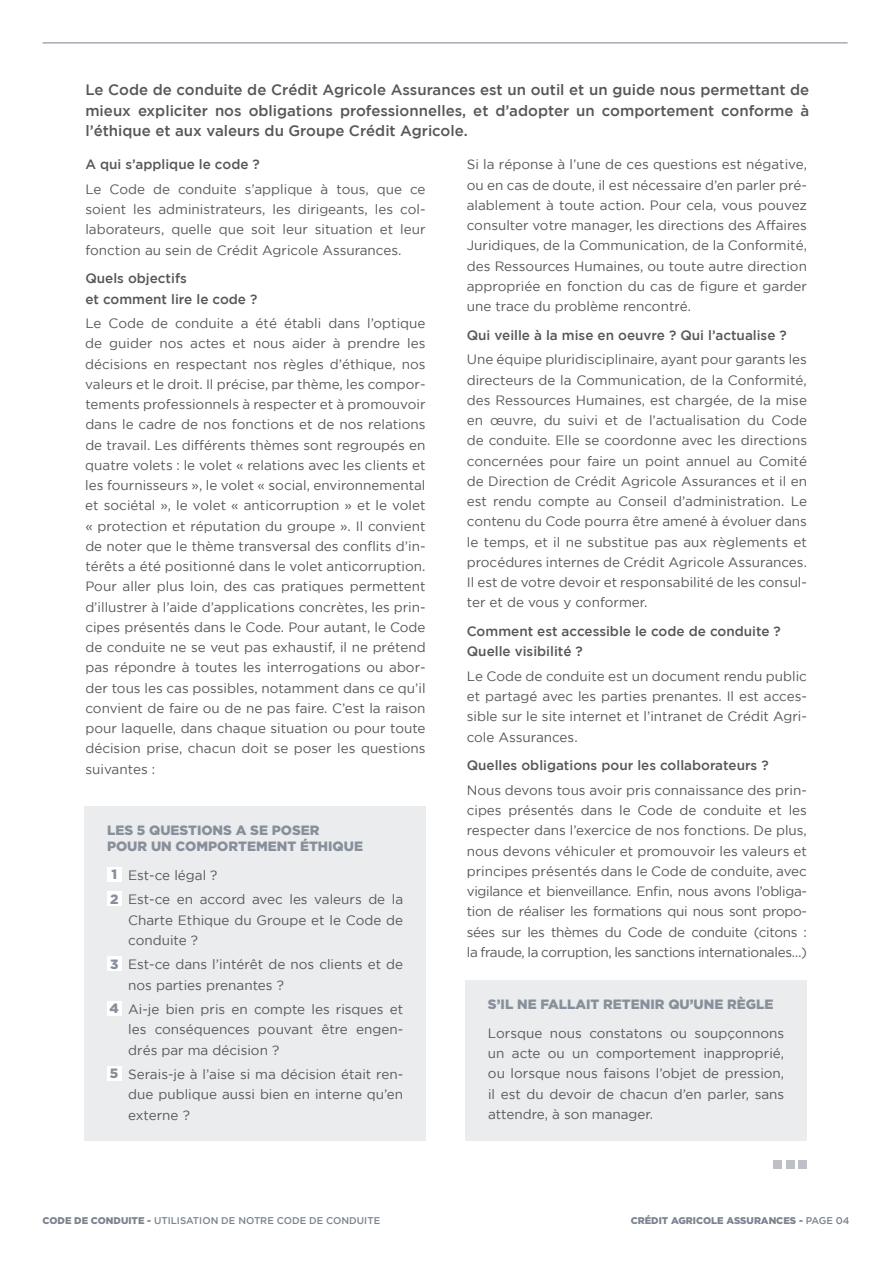
<style>
.page{position:relative;width:893px;height:1263px;background:#fff}
.page>*{position:absolute;margin:0;border:0;box-sizing:border-box;transform-origin:0 0}
.t1{font:500 15px/20.2px "Gotham";color:#575756;text-align:justify}
.t2{font:13.5px/20.2px "Gotham";color:#575756;text-align:justify}
.t3{font:500 13.5px/20.2px "Gotham";color:#575756}
.t4{font:900 13.5px/15.8px "Gotham";color:#87909a}
.t5{font:500 9.75px "Gotham";color:#7a838f}
.t6{font:900 9.75px "Gotham";color:#7a838f}
.s1{font-weight:900;color:#87909a}
.s2{font-weight:900}
.s3{font-weight:500}
</style>
<div class="page">
<hr style="left:43px;top:43px;width:805px;height:1px;background:#7a838f">
<div style="left:773px;top:1160px;width:9px;height:9px;background:#bdc1c7"></div>
<div style="left:786px;top:1160px;width:8px;height:9px;background:#bdc1c7"></div>
<div style="left:798px;top:1160px;width:9px;height:9px;background:#bdc1c7"></div>
<div style="left:84px;top:807px;width:342px;height:334px;background:#ebecee"></div>
<div style="left:107px;top:867px;width:14px;height:14px;background:#fff"></div>
<div style="left:107px;top:891px;width:14px;height:15px;background:#fff"></div>
<div style="left:107px;top:956px;width:14px;height:15px;background:#fff"></div>
<div style="left:107px;top:1001px;width:14px;height:14px;background:#fff"></div>
<div style="left:107px;top:1066px;width:14px;height:14px;background:#fff"></div>
<div style="left:465px;top:980px;width:341px;height:161px;background:#ebecee"></div>
<p class="t1" style="left:85px;top:80px;width:725px">Le Code de conduite de Crédit Agricole Assurances est un outil et un guide nous permettant de mieux expliciter nos obligations professionnelles, et d’adopter un comportement conforme à l’éthique et aux valeurs du Groupe Crédit Agricole.</p>
<p class="t3" style="left:85px;top:154px;width:176px">A qui s’applique le code ?</p>
<p class="t2" style="left:85px;top:179px;width:342px">Le Code de conduite s’applique à tous, que ce soient les administrateurs, les dirigeants, les col&shy;laborateurs, quelle que soit leur situation et leur fonction au sein de Crédit Agricole Assurances.</p>
<p class="t3" style="left:85px;top:268px;width:174px">Quels objectifs<br>et comment lire le code ?</p>
<p class="t2" style="left:85px;top:313px;width:342px">Le Code de conduite a été établi dans l’optique de guider nos actes et nous aider à prendre les décisions en respectant nos règles d’éthique, nos valeurs et le droit. Il précise, par thème, les compor&shy;tements professionnels à respecter et à promouvoir dans le cadre de nos fonctions et de nos relations de travail. Les différents thèmes sont regroupés en quatre volets : le volet « relations avec les clients et les fournisseurs », le volet « social, environnemental et sociétal », le volet « anticorruption » et le volet « protection et réputation du groupe ». Il convient de noter que le thème transversal des conflits d’in&shy;térêts a été positionné dans le volet anticorruption.<br>Pour aller plus loin, des cas pratiques permettent d’illustrer à l’aide d’applications concrètes, les prin&shy;cipes présentés dans le Code. Pour autant, le Code de conduite ne se veut pas exhaustif, il ne prétend pas répondre à toutes les interrogations ou abor&shy;der tous les cas possibles, notamment dans ce qu’il convient de faire ou de ne pas faire. C’est la raison pour laquelle, dans chaque situation ou pour toute décision prise, chacun doit se poser les questions suivantes :</p>
<p class="t2" style="left:467px;top:154px;width:342px">Si la réponse à l’une de ces questions est négative, ou en cas de doute, il est nécessaire d’en parler pré&shy;alablement à toute action. Pour cela, vous pouvez consulter votre manager, les directions des Affaires Juridiques, de la Communication, de la Conformité, des Ressources Humaines, ou toute autre direction appropriée en fonction du cas de figure et garder une trace du problème rencontré.</p>
<p class="t3" style="left:467px;top:325px;width:322px">Qui veille à la mise en oeuvre ? Qui l’actualise ?</p>
<p class="t2" style="left:467px;top:349px;width:342px">Une équipe pluridisciplinaire, ayant pour garants les directeurs de la Communication, de la Conformité, des Ressources Humaines, est chargée, de la mise en œuvre, du suivi et de l’actualisation du Code de conduite. Elle se coordonne avec les directions concernées pour faire un point annuel au Comité de Direction de Crédit Agricole Assurances et il en est rendu compte au Conseil d’administration. Le contenu du Code pourra être amené à évoluer dans le temps, et il ne substitue pas aux règlements et procédures internes de Crédit Agricole Assurances.<br>Il est de votre devoir et responsabilité de les consul&shy;ter et de vous y conformer.</p>
<p class="t3" style="left:467px;top:621px;width:316px">Comment est accessible le code de conduite ?<br>Quelle visibilité ?</p>
<p class="t2" style="left:467px;top:666px;width:342px">Le Code de conduite est un document rendu public et partagé avec les parties prenantes. Il est acces&shy;sible sur le site internet et l’intranet de Crédit Agri&shy;cole Assurances.</p>
<p class="t3" style="left:467px;top:755px;width:303px">Quelles obligations pour les collaborateurs ?</p>
<p class="t2" style="left:467px;top:780px;width:342px">Nous devons tous avoir pris connaissance des prin&shy;cipes présentés dans le Code de conduite et les respecter dans l’exercice de nos fonctions. De plus, nous devons véhiculer et promouvoir les valeurs et principes présentés dans le Code de conduite, avec vigilance et bienveillance. Enfin, nous avons l’obliga&shy;tion de réaliser les formations qui nous sont propo&shy;sées sur les thèmes du Code de conduite (citons : la fraude, la corruption, les sanctions internationales…)</p>
<p class="t4" style="left:107px;top:822px;width:258px">LES 5 QUESTIONS A SE POSER<br>POUR UN COMPORTEMENT ÉTHIQUE</p>
<p class="t2" style="left:110px;top:863px;width:295px;line-height:24.5px"><span class="s1">1</span> Est-ce légal ?<br><span class="s1">2</span> Est-ce en accord avec les valeurs de la</p>
<p class="t2" style="left:128px;top:909px;width:277px">Charte Ethique du Groupe et le Code de conduite ?</p>
<p class="t2" style="left:128px;top:954px;width:277px;text-indent:-18px"><span class="s1">3</span> Est-ce dans l’intérêt de nos clients et de nos parties prenantes ?</p>
<p class="t2" style="left:128px;top:999px;width:277px;text-indent:-19px"><span class="s1">4</span> Ai-je bien pris en compte les risques et les conséquences pouvant être engen&shy;drés par ma décision ?</p>
<p class="t2" style="left:128px;top:1064px;width:277px;text-indent:-18px"><span class="s1">5</span> Serais-je à l’aise si ma décision était ren&shy;due publique aussi bien en interne qu’en externe ?</p>
<p class="t4" style="left:488px;top:996px;width:287px">S’IL NE FALLAIT RETENIR QU’UNE RÈGLE</p>
<p class="t2" style="left:488px;top:1023px;width:298px">Lorsque nous constatons ou soupçonnons un acte ou un comportement inapproprié, ou lorsque nous faisons l’objet de pression, il est du devoir de chacun d’en parler, sans attendre, à son manager.</p>
<p class="t5" style="left:43px;top:1214px;width:339px"><span class="s2">CODE DE CONDUITE -</span> UTILISATION DE NOTRE CODE DE CONDUITE</p>
<p class="t6" style="left:631px;top:1214px;width:220px">CRÉDIT AGRICOLE ASSURANCES - <span class="s3">PAGE 04</span></p>
</div>
